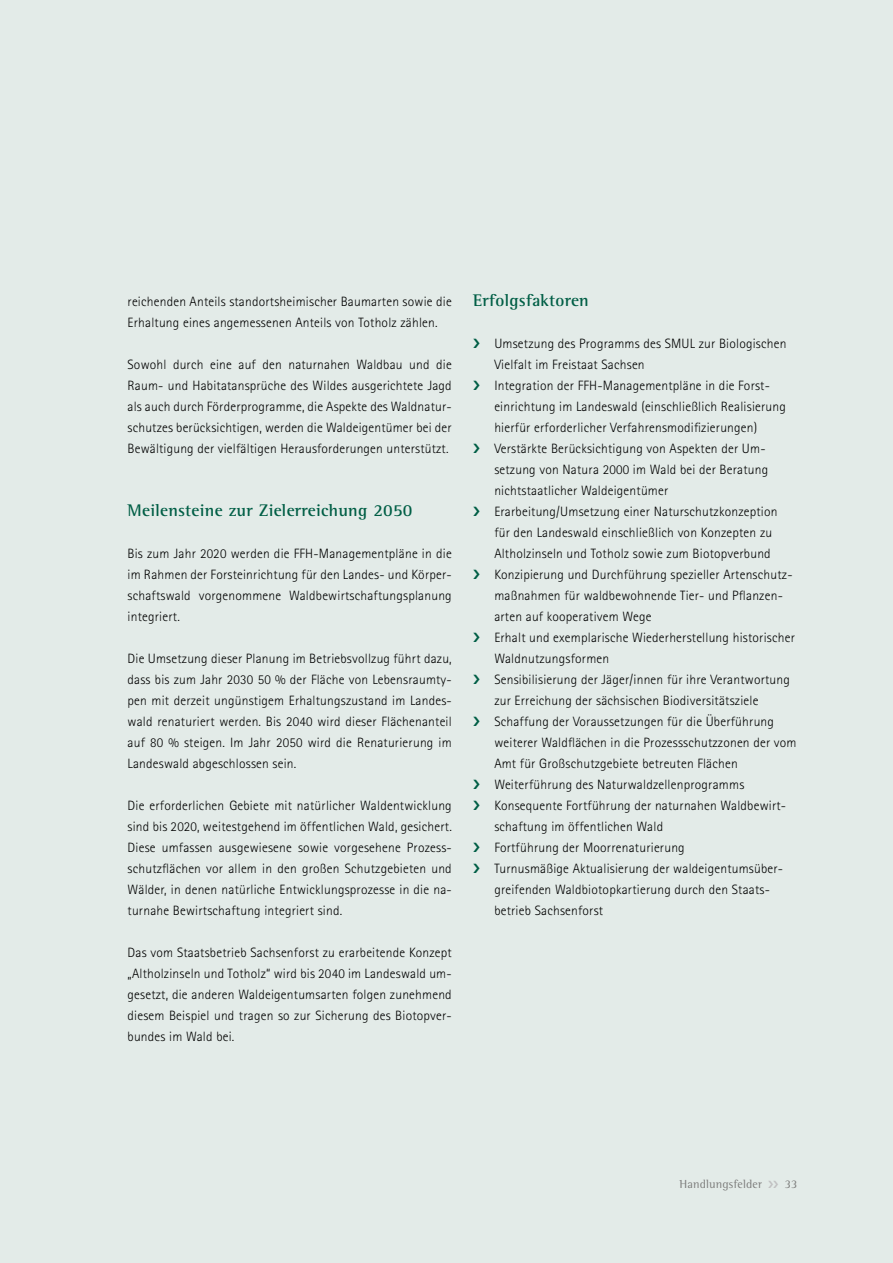
<style>
.page{position:relative;width:893px;height:1263px;background:#e3ebe8}
.page>*{position:absolute;margin:0;border:0;box-sizing:border-box;transform-origin:0 0}
.t1{font:700 17.25px "AT Rotis Semi Serif";letter-spacing:.015em;color:#005e45}
.t2{font:300 13.5px/21px "AT Rotis Sans Serif";letter-spacing:.015em;color:#000}
.t3{font:12px "AT Rotis Semi Serif";letter-spacing:.015em;color:#7b7b7a}
</style>
<div class="page">
<p class="t2" style="left:128px;top:291px;width:326px">reichenden Anteils standortsheimischer Baumarten sowie die<br>Erhaltung eines angemessenen Anteils von Totholz zählen.</p>
<p class="t2" style="left:128px;top:354px;width:326px;text-align:justify">Sowohl durch eine auf den naturnahen Waldbau und die Raum- und Habitatansprüche des Wildes ausgerichtete Jagd als auch durch Förderprogramme, die Aspekte des Waldnatur&shy;schutzes berücksichtigen, werden die Waldeigentümer bei der Bewältigung der vielfältigen Herausforderungen unterstützt.</p>
<h3 class="t1" style="left:128px;top:500px;width:286px">Meilensteine zur Zielerreichung 2050</h3>
<p class="t2" style="left:128px;top:543px;width:326px;text-align:justify">Bis zum Jahr 2020 werden die FFH-Managementpläne in die im Rahmen der Forsteinrichtung für den Landes- und Körper&shy;schaftswald vorgenommene Waldbewirtschaftungsplanung integriert.</p>
<p class="t2" style="left:128px;top:648px;width:326px;text-align:justify">Die Umsetzung dieser Planung im Betriebsvollzug führt dazu, dass bis zum Jahr 2030 50 % der Fläche von Lebensraumty&shy;pen mit derzeit ungünstigem Erhaltungszustand im Landes&shy;wald renaturiert werden. Bis 2040 wird dieser Flächenanteil auf 80 % steigen. Im Jahr 2050 wird die Renaturierung im Landeswald abgeschlossen sein.</p>
<p class="t2" style="left:128px;top:795px;width:326px;text-align:justify">Die erforderlichen Gebiete mit natürlicher Waldentwicklung sind bis 2020, weitestgehend im öffentlichen Wald, gesichert.<br>Diese umfassen ausgewiesene sowie vorgesehene Prozess&shy;schutzflächen vor allem in den großen Schutzgebieten und Wälder, in denen natürliche Entwicklungsprozesse in die na&shy;turnahe Bewirtschaftung integriert sind.</p>
<p class="t2" style="left:128px;top:942px;width:326px;text-align:justify">Das vom Staatsbetrieb Sachsenforst zu erarbeitende Konzept „Altholzinseln und Totholz“ wird bis 2040 im Landeswald um&shy;gesetzt, die anderen Waldeigentumsarten folgen zunehmend diesem Beispiel und tragen so zur Sicherung des Biotopver&shy;bundes im Wald bei.</p>
<h3 class="t1" style="left:473px;top:290px;width:117px">Erfolgsfaktoren</h3>
<p class="t2" style="left:494px;top:333px;width:294px">Umsetzung des Programms des SMUL zur Biologischen<br>Vielfalt im Freistaat Sachsen</p>
<p class="t2" style="left:494px;top:375px;width:293px">Integration der FFH-Managementpläne in die Forst&shy;einrichtung im Landeswald (einschließlich Realisierung hierfür erforderlicher Verfahrensmodifizierungen)</p>
<p class="t2" style="left:494px;top:438px;width:275px">Verstärkte Berücksichtigung von Aspekten der Um&shy;setzung von Natura 2000 im Wald bei der Beratung nichtstaatlicher Waldeigentümer</p>
<p class="t2" style="left:494px;top:501px;width:285px">Erarbeitung/Umsetzung einer Naturschutzkonzeption für den Landeswald einschließlich von Konzepten zu<br>Altholzinseln und Totholz sowie zum Biotopverbund</p>
<p class="t2" style="left:494px;top:564px;width:300px">Konzipierung und Durchführung spezieller Artenschutz&shy;maßnahmen für waldbewohnende Tier- und Pflanzen&shy;arten auf kooperativem Wege</p>
<p class="t2" style="left:494px;top:627px;width:302px">Erhalt und exemplarische Wiederherstellung historischer<br>Waldnutzungsformen</p>
<p class="t2" style="left:494px;top:669px;width:297px">Sensibilisierung der Jäger/innen für ihre Verantwortung zur Erreichung der sächsischen Biodiversitätsziele</p>
<p class="t2" style="left:494px;top:711px;width:304px">Schaffung der Voraussetzungen für die Überführung weiterer Waldflächen in die Prozessschutzzonen der vom<br>Amt für Großschutzgebiete betreuten Flächen</p>
<p class="t2" style="left:494px;top:774px;width:252px">Weiterführung des Naturwaldzellenprogramms</p>
<p class="t2" style="left:494px;top:795px;width:293px">Konsequente Fortführung der naturnahen Waldbewirt&shy;schaftung im öffentlichen Wald</p>
<p class="t2" style="left:494px;top:837px;width:192px">Fortführung der Moorrenaturierung</p>
<p class="t2" style="left:494px;top:858px;width:290px">Turnusmäßige Aktualisierung der waldeigentumsüber&shy;greifenden Waldbiotopkartierung durch den Staats&shy;betrieb Sachsenforst</p>
<p class="t3" style="left:679px;top:1177px;width:84px">Handlungsfelder</p>
<p class="t3" style="left:785px;top:1177px;width:14px">33</p>
</div>
